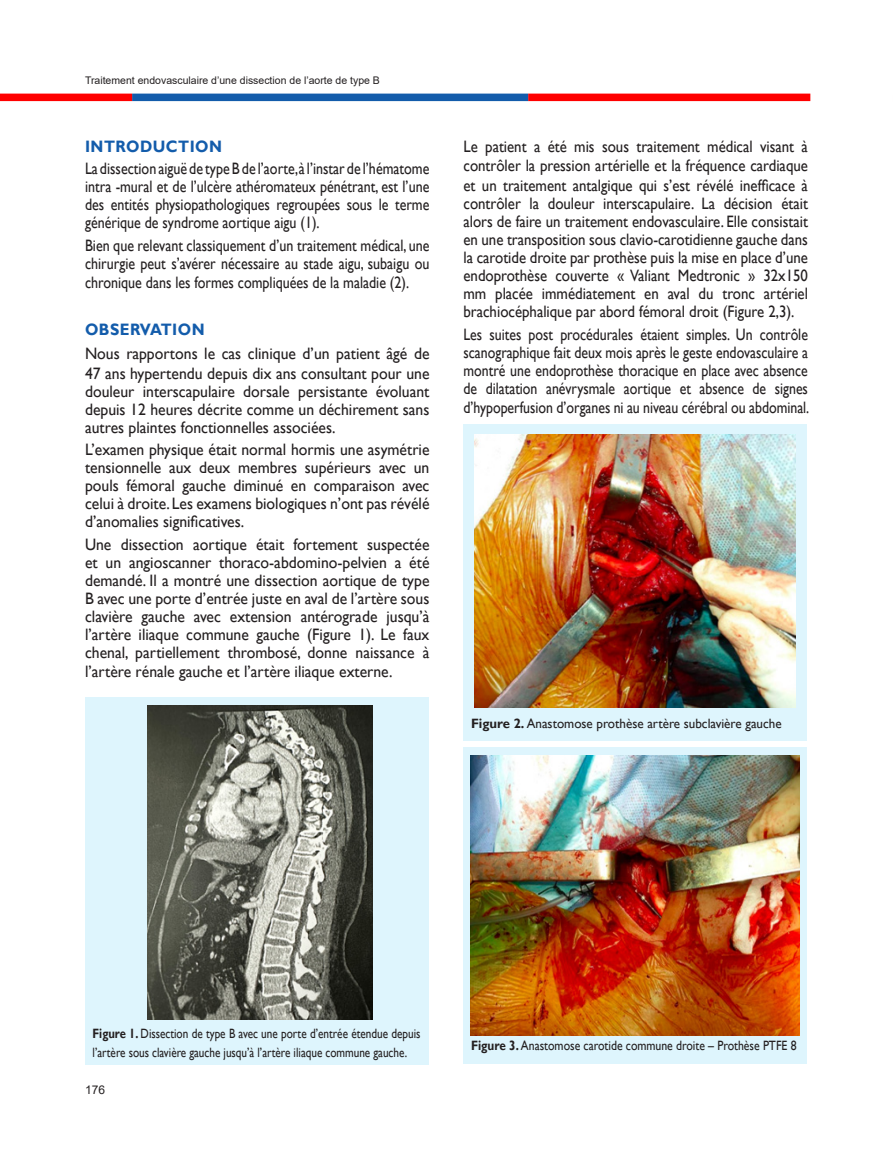
<style>
.page{position:relative;width:893px;height:1149px;background:#fff}
.page>*{position:absolute;margin:0;border:0;box-sizing:border-box;transform-origin:0 0}
.t1{font:16.5px/18px "Gill Sans";color:#231f20;text-align:justify;scale:.95 1}
.t2{font:16.5px/18px "Gill Sans";color:#231f20;text-align:justify;scale:.9 1}
.t3{font:16.5px/18px "Gill Sans";color:#231f20;text-align:justify;scale:.85 1}
.t4{font:16.5px/18px "Gill Sans";color:#231f20;text-align:justify;scale:.84 1}
.t5{font:700 16.5px "Gill Sans";letter-spacing:.03em;color:#135cab;scale:.93 1}
.t6{font:13.5px/19.5px "Gill Sans";color:#231f20;scale:.83 1}
.t7{font:13.5px "Gill Sans";color:#231f20;scale:.87 1}
.t8{font:13.5px "Gill Sans";color:#231f20}
.t9{font:12px "Arial";color:#231f20}
.t10{font:10.5px "Arial";color:#231f20}
.s1{font-weight:700}
</style>
<div class="page">
<div style="left:528px;top:94px;width:282px;height:7px;background:#f00"></div>
<div style="left:132px;top:94px;width:396px;height:7px;background:#135cab"></div>
<div style="left:0;top:94px;width:132px;height:7px;background:#f00"></div>
<div style="left:463px;top:424px;width:344px;height:316px;background:#def5fd"></div>
<div style="left:85px;top:696px;width:344px;height:368px;background:#def5fd"></div>
<img style="left:148px;top:705px;width:225px;height:314px">
<img style="left:475px;top:434px;width:321px;height:272px">
<div style="left:463px;top:747px;width:344px;height:316px;background:#def5fd"></div>
<img style="left:470px;top:755px;width:330px;height:280px">
<p class="t10" style="left:85px;top:73px;width:296px">Traitement endovasculaire d’une dissection de l’aorte de type B</p>
<p class="t5" style="left:85px;top:136px;width:149px">INTRODUCTION</p>
<p class="t3" style="left:85px;top:160px;width:407px">La dissection aiguë de type B de l’aorte,à l’instar de l’hématome intra -mural et de l’ulcère athéromateux pénétrant, est l’une des entités physiopathologiques regroupées sous le terme générique de syndrome aortique aigu (1).</p>
<p class="t3" style="left:85px;top:236px;width:407px">Bien que relevant classiquement d’un traitement médical, une chirurgie peut s’avérer nécessaire au stade aigu, subaigu ou</p>
<p class="t3" style="left:85px;top:274px;width:383px">chronique dans les formes compliquées de la maladie (2).</p>
<p class="t5" style="left:85px;top:319px;width:130px">OBSERVATION</p>
<p class="t1" style="left:85px;top:344px;width:364px;line-height:19.5px">Nous rapportons le cas clinique d’un patient âgé de<br>47 ans hypertendu depuis dix ans consultant pour une</p>
<p class="t1" style="left:85px;top:382px;width:364px">douleur interscapulaire dorsale persistante évoluant depuis 12 heures décrite comme un déchirement sans autres plaintes fonctionnelles associées.</p>
<p class="t1" style="left:85px;top:440px;width:364px">L’examen physique était normal hormis une asymétrie tensionnelle aux deux membres supérieurs avec un pouls fémoral gauche diminué en comparaison avec celui à droite. Les examens biologiques n’ont pas révélé d’anomalies significatives.</p>
<p class="t1" style="left:85px;top:535px;width:364px">Une dissection aortique était fortement suspectée et un angioscanner thoraco-abdomino-pelvien a été demandé. Il a montré une dissection aortique de type B avec une porte d’entrée juste en aval de l’artère sous clavière gauche avec extension antérograde jusqu’à l’artère iliaque commune gauche (Figure 1). Le faux chenal, partiellement thrombosé, donne naissance à</p>
<p class="t1" style="left:85px;top:662px;width:325px">l’artère rénale gauche et l’artère iliaque externe.</p>
<p class="t2" style="left:463px;top:137px;width:384px;line-height:19.5px">Le patient a été mis sous traitement médical visant à contrôler la pression artérielle et la fréquence cardiaque et un traitement antalgique qui s’est révélé inefficace à</p>
<p class="t2" style="left:463px;top:194px;width:384px">contrôler la douleur interscapulaire. La décision était alors de faire un traitement endovasculaire. Elle consistait en une transposition sous clavio-carotidienne gauche dans la carotide droite par prothèse puis la mise en place d’une endoprothèse couverte « Valiant Medtronic » 32x150 mm placée immédiatement en aval du tronc artériel brachiocéphalique par abord fémoral droit (Figure 2,3).</p>
<p class="t4" style="left:463px;top:325px;width:412px">Les suites post procédurales étaient simples. Un contrôle scanographique fait deux mois après le geste endovasculaire a montré une endoprothèse thoracique en place avec absence de dilatation anévrysmale aortique et absence de signes</p>
<p class="t4" style="left:463px;top:398px;width:413px">d’hypoperfusion d’organes ni au niveau cérébral ou abdominal.</p>
<p class="t8" style="left:471px;top:715px;width:312px"><span class="s1">Figure 2.</span> Anastomose prothèse artère subclavière gauche</p>
<p class="t6" style="left:93px;top:1023px;width:397px"><span class="s1">Figure 1.</span> Dissection de type B avec une porte d’entrée étendue depuis l’artère sous clavière gauche jusqu’à l’artère iliaque commune gauche.</p>
<p class="t9" style="left:85px;top:1081px;width:22px">176</p>
<p class="t7" style="left:471px;top:1036px;width:376px"><span class="s1">Figure 3.</span> Anastomose carotide commune droite – Prothèse PTFE 8</p>
</div>
